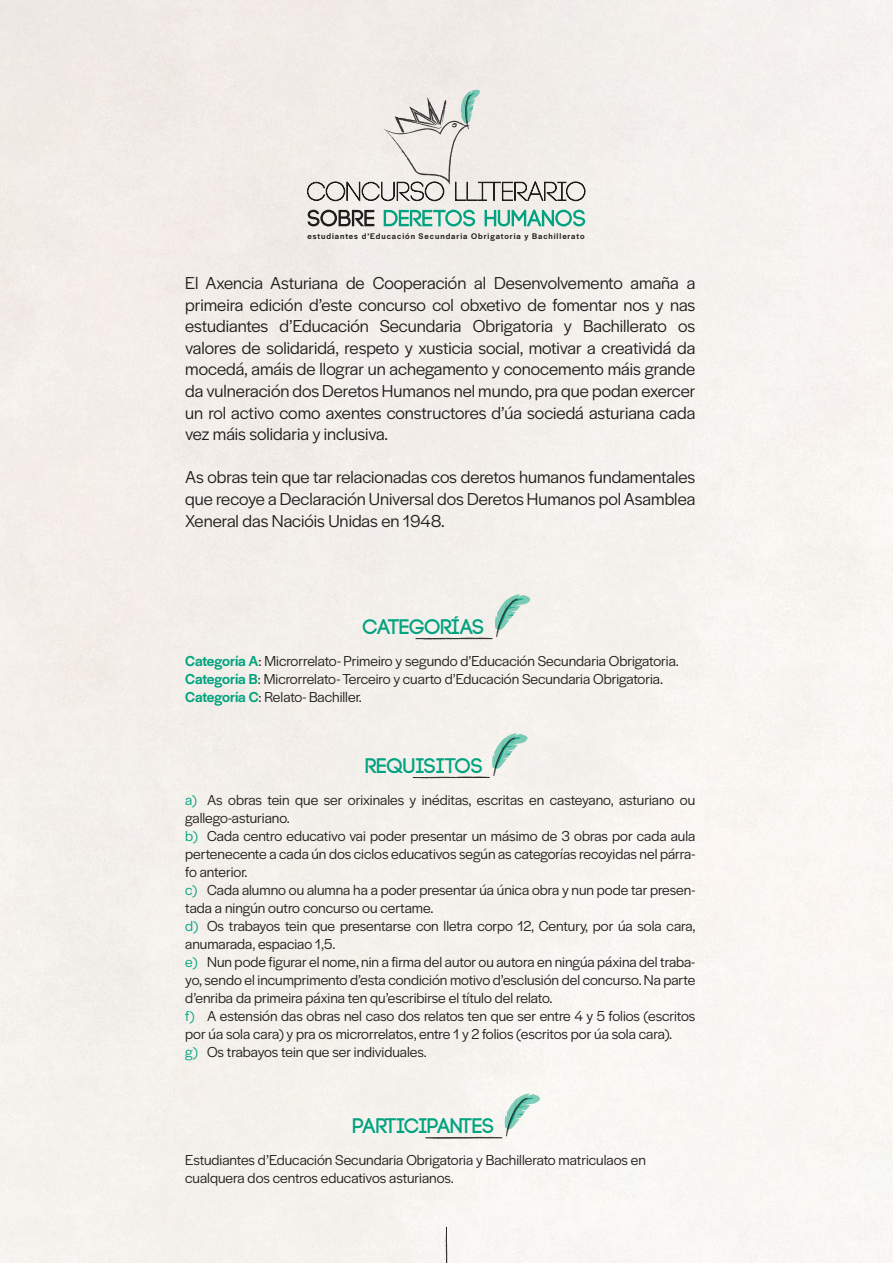
<style>
.page{position:relative;width:893px;height:1263px;background:#fff}
.page>*{position:absolute;margin:0;border:0;box-sizing:border-box;transform-origin:0 0}
.t1{font:700 21.15px "Code";color:#00a27f}
.t2{font:18px/21.6px "Halyard Display";color:#1d1d1b;text-align:justify}
.t3{font:15px/18px "Halyard Display";color:#1d1d1b}
.t4{font:500 8.55px "Halyard Display";letter-spacing:.115em;color:#1d1d1b}
.s1{font-weight:500;color:#00a27f}
.s2{color:#00a27f}
</style>
<div class="page">
<svg style="left:415px;top:594px;width:115px;height:46px;background:#e1e6e0"></svg>
<svg style="left:425px;top:1094px;width:115px;height:45px"></svg>
<svg style="left:445px;top:1227px;width:3px;height:36px"></svg>
<svg style="left:413px;top:733px;width:114px;height:46px;background:#e1e7e1"></svg>
<svg style="left:307px;top:90px;width:279px;height:112px;background:#e2dfdb"></svg>
<svg style="left:308px;top:210px;width:66px;height:16px"></svg>
<svg style="left:384px;top:210px;width:91px;height:16px"></svg>
<svg style="left:485px;top:210px;width:100px;height:16px;background:#8bcebc"></svg>
<p class="t4" style="left:307px;top:230px;width:279px">estudiantes d’Educación Secundaria Obrigatoria y Bachillerato</p>
<p class="t2" style="left:185px;top:271px;width:512px">El Axencia Asturiana de Cooperación al Desenvolvemento amaña a primeira edición d’este concurso col obxetivo de fomentar nos y nas estudiantes d’Educación Secundaria Obrigatoria y Bachillerato os valores de solidaridá, respeto y xusticia social, motivar a creatividá da mocedá, amáis de llograr un achegamento y conocemento máis grande da vulneración dos Deretos Humanos nel mundo, pra que podan exercer un rol activo como axentes constructores d’úa sociedá asturiana cada vez máis solidaria y inclusiva.</p>
<p class="t2" style="left:185px;top:466px;width:512px">As obras tein que tar relacionadas cos deretos humanos fundamentales que recoye a Declaración Universal dos Deretos Humanos pol Asamblea Xeneral das Nacióis Unidas en 1948.</p>
<h1 class="t1" style="left:363px;top:616px;width:123px">CATEGORÍAS</h1>
<p class="t3" style="left:185px;top:651px;width:495px"><span class="s1">Categoría A</span>: Microrrelato- Primeiro y segundo d’Educación Secundaria Obrigatoria.<br><span class="s1">Categoría B</span>: Microrrelato- Terceiro y cuarto d’Educación Secundaria Obrigatoria.<br><span class="s1">Categoría C</span>: Relato- Bachiller.</p>
<h1 class="t1" style="left:365px;top:754px;width:119px">REQUISITOS</h1>
<p class="t3" style="left:185px;top:790px;width:512px"><span class="s2">a)</span> As obras tein que ser orixinales y inéditas, escritas en casteyano, asturiano ou gallego-asturiano.<br><span class="s2">b)</span> Cada centro educativo vai poder presentar un másimo de 3 obras por cada aula pertenecente a cada ún dos ciclos educativos según as categorías recoyidas nel párra&shy;fo anterior.<br><span class="s2">c)</span> Cada alumno ou alumna ha a poder presentar úa única obra y nun pode tar presen&shy;tada a ningún outro concurso ou certame.<br><span class="s2">d)</span> Os trabayos tein que presentarse con lletra corpo 12, Century, por úa sola cara, anumarada, espaciao 1,5.<br><span class="s2">e)</span> Nun pode figurar el nome, nin a firma del autor ou autora en ningúa páxina del traba&shy;yo, sendo el incumprimento d’esta condición motivo d’esclusión del concurso. Na parte d’enriba da primeira páxina ten qu’escribirse el título del relato.<br><span class="s2">f)</span> A estensión das obras nel caso dos relatos ten que ser entre 4 y 5 folios (escritos por úa sola cara) y pra os microrrelatos, entre 1 y 2 folios (escritos por úa sola cara).<br><span class="s2">g)</span> Os trabayos tein que ser individuales.</p>
<h1 class="t1" style="left:353px;top:1115px;width:143px">PARTICIPANTES</h1>
<p class="t3" style="left:185px;top:1150px;width:462px">Estudiantes d’Educación Secundaria Obrigatoria y Bachillerato matriculaos en cualquera dos centros educativos asturianos.</p>
</div>
